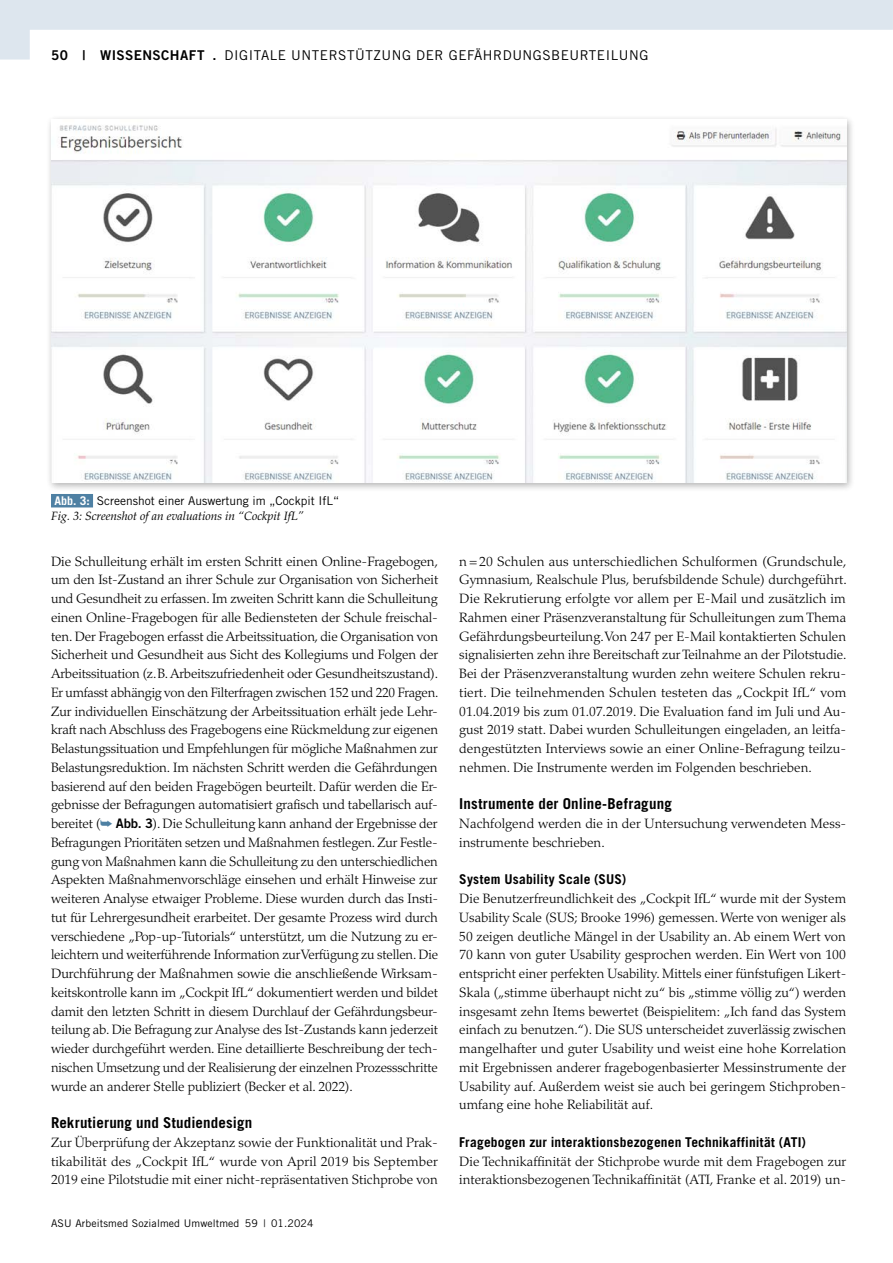
<style>
.page{position:relative;width:893px;height:1263px;background:#fff}
.page>*{position:absolute;margin:0;border:0;box-sizing:border-box;transform-origin:0 0}
.t1{font:700 15px "Trade Gothic LT Std";letter-spacing:.01em;color:#000}
.t2{font:300 13.5px/18.8px "Palatino LT Std";color:#000;text-align:justify}
.t3{font:700 13.5px "Trade Gothic LT Std";letter-spacing:.015em;color:#000}
.t4{font:13.5px "Trade Gothic LT Std";letter-spacing:.04em;color:#000}
.t5{font:13.5px "Trade Gothic LT Std Bd 2";letter-spacing:.03em;color:#000}
.t6{font:12px "Trade Gothic LT Std";color:#000}
.t7{font:italic 12px "Palatino LT Std";color:#000}
.t8{font:10.5px "Trade Gothic LT Std";letter-spacing:.01em;color:#000}
.s1{font-family:"Trade Gothic LT Std"}
.s2{font-weight:700;color:#fff}
.s3{color:#4e80a3}
.s4{font-family:"Trade Gothic LT Std Bd 2";font-weight:400;font-size:13.2px}
</style>
<div class="page">
<div style="left:51px;top:494px;width:42px;height:13px;background:#4e80a3"></div>
<div style="left:46px;top:115px;width:809px;height:377px;background:#000;opacity:.3"></div>
<img style="left:51px;top:119px;width:795px;height:363px">
<svg style="left:0;top:0;width:893px;height:60px;fill:#e4ebf1"></svg>
<p class="t5" style="left:51px;top:46px;width:192px">50 | WISSENSCHAFT . <span class="s1">Digitale</span></p>
<p class="t4" style="left:291px;top:47px;width:20px">Unterst</p>
<p class="t4" style="left:355px;top:47px;width:37px">ützung</p>
<p class="t4" style="left:416px;top:47px;width:10px">der</p>
<p class="t4" style="left:449px;top:47px;width:45px">Gefährdungsbeurteilung</p>
<p class="t6" style="left:54px;top:494px;width:286px"><span class="s2">Abb. 3:</span> Screenshot einer Auswertung im „Cockpit IfL“</p>
<p class="t7" style="left:51px;top:509px;width:254px">Fig. 3: Screenshot of an evaluations in “Cockpit IfL”</p>
<p class="t2" style="left:51px;top:552px;width:389px">Die Schulleitung erhält im ersten Schritt einen Online-Fragebogen, um den Ist-Zustand an ihrer Schule zur Organisation von Sicherheit und Gesundheit zu erfassen. Im zweiten Schritt kann die Schulleitung einen Online-Fragebogen für alle Bediensteten der Schule freischal&shy;ten. Der Fragebogen erfasst die Arbeitssituation, die Organisation von Sicherheit und Gesundheit aus Sicht des Kollegiums und Folgen der Arbeitssituation (z.B. Arbeitszufriedenheit oder Gesundheitszustand).<br>Er umfasst abhängig von den Filterfragen zwischen 152 und 220 Fragen.<br>Zur individuellen Einschätzung der Arbeitssituation erhält jede Lehr&shy;kraft nach Abschluss des Fragebogens eine Rückmeldung zur eigenen Belastungssituation und Empfehlungen für mögliche Maßnahmen zur Belastungsreduktion. Im nächsten Schritt werden die Gefährdungen basierend auf den beiden Fragebögen beurteilt. Dafür werden die Er&shy;gebnisse der Befragungen automatisiert grafisch und tabellarisch auf&shy;bereitet (<span class="s3">➥</span> <span class="s4">Abb. 3</span>). Die Schulleitung kann anhand der Ergebnisse der Befragungen Prioritäten setzen und Maßnahmen festlegen. Zur Festle&shy;gung von Maßnahmen kann die Schulleitung zu den unterschiedlichen Aspekten Maßnahmenvorschläge einsehen und erhält Hinweise zur weiteren Analyse etwaiger Probleme. Diese wurden durch das Insti&shy;tut für Lehrergesundheit erarbeitet. Der gesamte Prozess wird durch verschiedene „Pop-up-Tutorials“ unterstützt, um die Nutzung zu er&shy;leichtern und weiterführende Information zur Verfügung zu stellen. Die Durchführung der Maßnahmen sowie die anschließende Wirksam&shy;keitskontrolle kann im „Cockpit IfL“ dokumentiert werden und bildet damit den letzten Schritt in diesem Durchlauf der Gefährdungsbeur&shy;teilung ab. Die Befragung zur Analyse des Ist-Zustands kann jederzeit wieder durchgeführt werden. Eine detaillierte Beschreibung der tech&shy;nischen Umsetzung und der Realisierung der einzelnen Prozessschritte wurde an anderer Stelle publiziert (Becker et al. 2022).</p>
<p class="t1" style="left:51px;top:1114px;width:203px">Rekrutierung und Studiendesign</p>
<p class="t2" style="left:51px;top:1133px;width:388px">Zur Überprüfung der Akzeptanz sowie der Funktionalität und Prak&shy;tikabilität des „Cockpit IfL“ wurde von April 2019 bis September 2019 eine Pilotstudie mit einer nicht-repräsentativen Stichprobe von</p>
<p class="t8" style="left:51px;top:1217px;width:264px">ASU Arbeitsmed Sozialmed Umweltmed 59 | 01.2024</p>
<p class="t2" style="left:459px;top:552px;width:389px">n=20 Schulen aus unterschiedlichen Schulformen (Grundschule, Gymnasium, Realschule Plus, berufsbildende Schule) durchgeführt.<br>Die Rekrutierung erfolgte vor allem per E-Mail und zusätzlich im Rahmen einer Präsenzveranstaltung für Schulleitungen zum Thema Gefährdungsbeurteilung. Von 247 per E-Mail kontaktierten Schulen signalisierten zehn ihre Bereitschaft zur Teilnahme an der Pilotstudie.<br>Bei der Präsenzveranstaltung wurden zehn weitere Schulen rekru&shy;tiert. Die teilnehmenden Schulen testeten das „Cockpit IfL“ vom 01.04.2019 bis zum 01.07.2019. Die Evaluation fand im Juli und Au&shy;gust 2019 statt. Dabei wurden Schulleitungen eingeladen, an leitfa&shy;dengestützten Interviews sowie an einer Online-Befragung teilzu&shy;nehmen. Die Instrumente werden im Folgenden beschrieben.</p>
<p class="t1" style="left:459px;top:795px;width:214px">Instrumente der Online-Befragung</p>
<p class="t2" style="left:459px;top:814px;width:388px">Nachfolgend werden die in der Untersuchung verwendeten Mess&shy;instrumente beschrieben.</p>
<p class="t3" style="left:459px;top:871px;width:168px">System Usability Scale (SUS)</p>
<p class="t2" style="left:459px;top:889px;width:389px">Die Benutzerfreundlichkeit des „Cockpit IfL“ wurde mit der System Usability Scale (SUS; Brooke 1996) gemessen. Werte von weniger als 50 zeigen deutliche Mängel in der Usability an. Ab einem Wert von 70 kann von guter Usability gesprochen werden. Ein Wert von 100 entspricht einer perfekten Usability. Mittels einer fünfstufigen Likert-Skala („stimme überhaupt nicht zu“ bis „stimme völlig zu“) werden insgesamt zehn Items bewertet (Beispielitem: „Ich fand das System einfach zu benutzen.“). Die SUS unterscheidet zuverlässig zwischen mangelhafter und guter Usability und weist eine hohe Korrelation mit Ergebnissen anderer fragebogenbasierter Messinstrumente der Usability auf. Außerdem weist sie auch bei geringem Stichproben&shy;umfang eine hohe Reliabilität auf.</p>
<p class="t3" style="left:459px;top:1134px;width:348px">Fragebogen zur interaktionsbezogenen Technikaffinität (ATI)</p>
<p class="t2" style="left:459px;top:1152px;width:389px">Die Technikaffinität der Stichprobe wurde mit dem Fragebogen zur interaktionsbezogenen Technikaffinität (ATI, Franke et al. 2019) un-</p>
</div>
